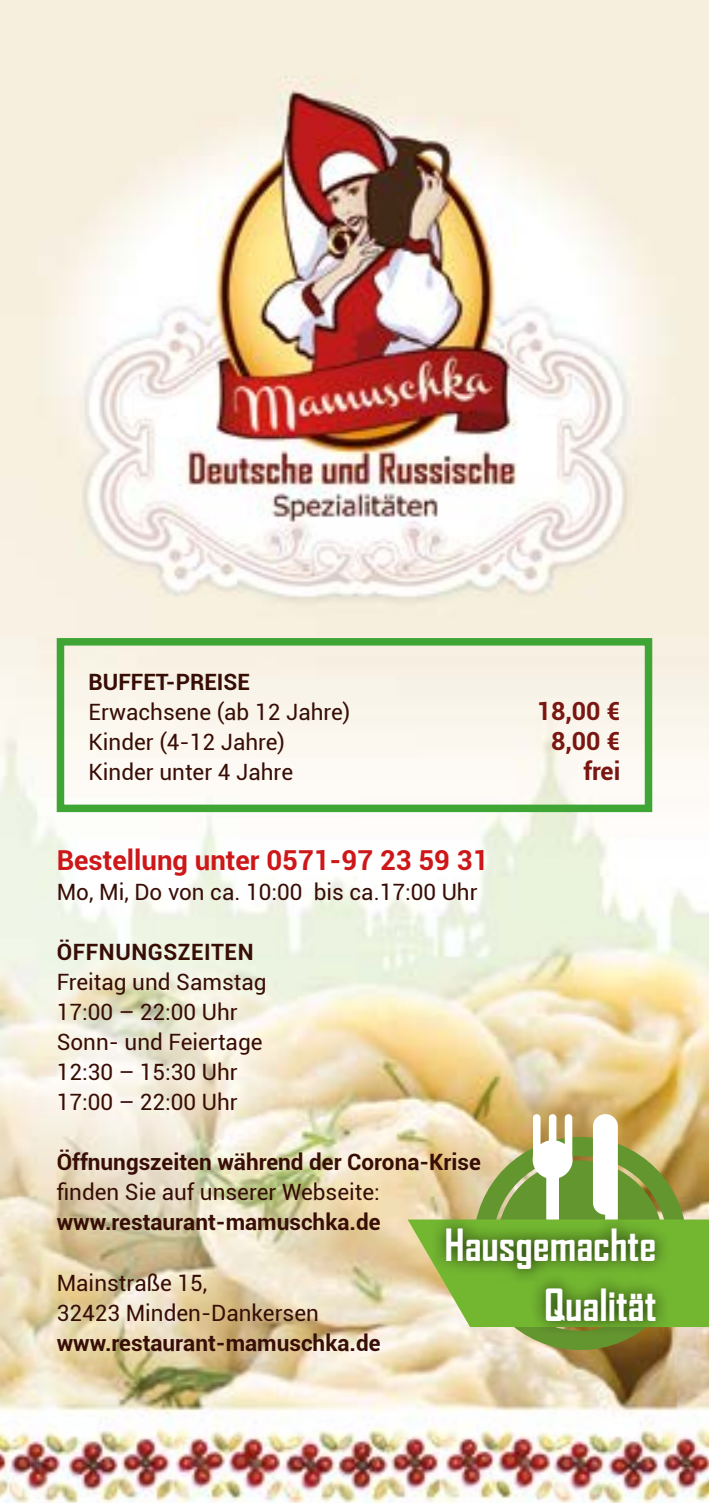
<style>
.page{position:relative;width:709px;height:1503px;background:#fff}
.page>*{position:absolute;margin:0;border:0;box-sizing:border-box;transform-origin:0 0}
.t1{font:700 42.5px/60px "Agency FB";color:#fff;text-align:right}
.t2{font:700 27.5px "Roboto";color:#cd1719}
.t3{font:700 25px/30px "Roboto";color:#791612;text-align:right}
.t4{font:22.5px/30px "Roboto";color:#370d05}
.t5{font:700 22.5px "Roboto";color:#370d05}
.t6{font:700 22.5px "Roboto";letter-spacing:.025em;color:#370d05}
</style>
<div class="page">
<img style="left:0;top:0;width:709px;height:1502px">
<svg style="left:473px;top:1326px;width:213px;height:23px;background:#a0a367"></svg>
<svg style="left:407px;top:1114px;width:302px;height:212px;background:#babe7b"></svg>
<div style="left:430px;top:1212px;width:240px;height:123px;background:#000;opacity:.75"></div>
<div style="left:57px;top:638px;width:595px;height:174px;border:8px solid #3fa535"></div>
<p class="t5" style="left:89px;top:666px;width:163px">BUFFET-PREISE</p>
<p class="t4" style="left:89px;top:696px;width:263px">Erwachsene (ab 12 Jahre)<br>Kinder (4-12 Jahre)<br>Kinder unter 4 Jahre</p>
<p class="t3" style="left:536px;top:695px;width:85px">18,00 €<br>8,00 € frei</p>
<p class="t2" style="left:57px;top:841px;width:433px">Bestellung unter 0571-97 23 59 31</p>
<p class="t4" style="left:57px;top:876px;width:422px">Mo, Mi, Do von ca. 10:00 bis ca.17:00 Uhr</p>
<p class="t6" style="left:57px;top:936px;width:198px">ÖFFNUNGSZEITEN</p>
<p class="t4" style="left:57px;top:966px;width:211px">Freitag und Samstag<br>17:00 – 22:00 Uhr<br>Sonn- und Feiertage<br>12:30 – 15:30 Uhr<br>17:00 – 22:00 Uhr</p>
<p class="t5" style="left:57px;top:1146px;width:426px">Öffnungszeiten während der Corona-Krise</p>
<p class="t4" style="left:57px;top:1176px;width:325px">finden Sie auf unserer Webseite:</p>
<p class="t5" style="left:57px;top:1206px;width:325px">www.restaurant-mamuschka.de</p>
<h1 class="t1" style="left:444px;top:1213px;width:213px">Hausgemachte<br>Qualität</h1>
<p class="t4" style="left:57px;top:1266px;width:264px">Mainstraße 15,<br>32423 Minden-Dankersen</p>
<p class="t5" style="left:57px;top:1326px;width:325px">www.restaurant-mamuschka.de</p>
</div>
